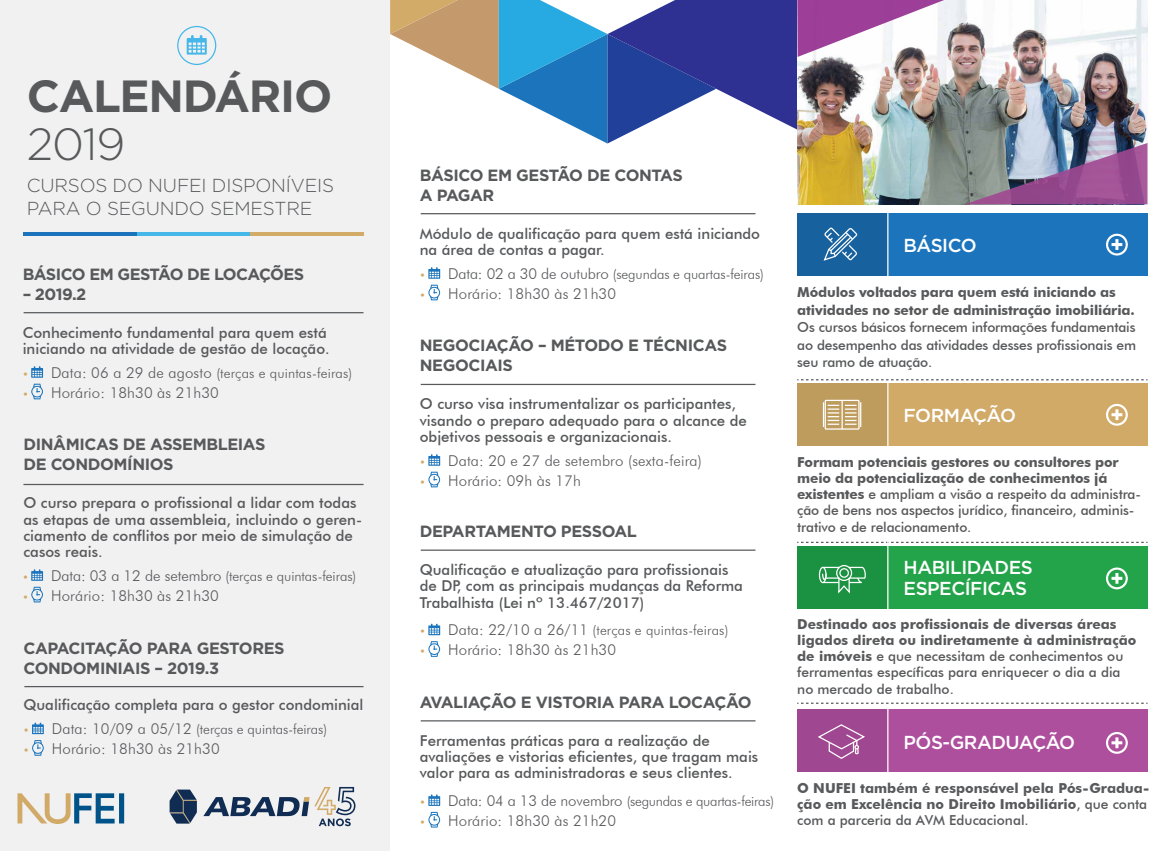
<style>
.page{position:relative;width:1170px;height:851px;background:#fff}
.page>*{position:absolute;margin:0;border:0;box-sizing:border-box;transform-origin:0 0}
.t1{font:700 45px "Gotham";letter-spacing:-.03em;color:#58595b}
.t2{font:300 45px "Gotham";color:#58595b}
.t3{font:500 18.75px/21.2px "Gotham";letter-spacing:-.025em;color:#fff}
.t4{font:300 18.75px/22.5px "Gotham";letter-spacing:-.01em;color:#58595b}
.t5{font:700 16.25px/20px "Gotham";letter-spacing:-.025em;color:#58595b}
.t6{font:500 15px/16.2px "Futura BT";color:#58595b}
.t7{font:300 15px "Futura BT";letter-spacing:.01em;color:#58595b}
.t8{font:500 13.75px/16.2px "Futura BT";letter-spacing:-.01em;color:#58595b}
.t9{font:300 13.75px "Futura BT";letter-spacing:-.005em;color:#58595b}
.t10{font:700 13.75px/16.2px "Futura BT";letter-spacing:-.01em;color:#58595b}
.s1{font-family:"Myriad Pro";font-weight:400;font-size:15px;color:#d2aa68}
.s2{font-size:15px}
.s3{font-family:"Myriad Pro";font-weight:400;color:#d2aa68}
.s4{font-weight:700}
.s5{font-weight:500}
</style>
<div class="page">
<img style="left:390px;top:0;width:757px;height:204px">
<div style="left:0;top:0;width:390px;height:850px;background:#f1f1f2"></div>
<div style="left:177px;top:26px;width:39px;height:39px;border:1px solid #45b7e9;border-radius:50%"></div>
<svg style="left:187px;top:35px;width:20px;height:20px"></svg>
<hr style="left:24px;top:232px;width:113px;height:4px;background:#1c75bc">
<hr style="left:137px;top:232px;width:113px;height:4px;background:#45b7e9">
<hr style="left:250px;top:232px;width:113px;height:4px;background:#d2ab68">
<hr style="left:420px;top:384px;width:335px;height:1px;background:#585a5c">
<svg style="left:428px;top:454px;width:12px;height:11px"></svg>
<svg style="left:428px;top:471px;width:12px;height:16px"></svg>
<hr style="left:420px;top:213px;width:335px;height:1px;background:#585a5c">
<svg style="left:428px;top:267px;width:12px;height:33px"></svg>
<hr style="left:420px;top:549px;width:335px;height:1px;background:#585a5c">
<svg style="left:428px;top:623px;width:12px;height:12px"></svg>
<svg style="left:428px;top:641px;width:12px;height:15px"></svg>
<hr style="left:420px;top:720px;width:335px;height:1px;background:#585a5c">
<svg style="left:428px;top:794px;width:12px;height:11px"></svg>
<svg style="left:428px;top:811px;width:12px;height:16px"></svg>
<hr style="left:23px;top:484px;width:340px;height:1px;background:#585a5c">
<svg style="left:31px;top:569px;width:12px;height:11px"></svg>
<svg style="left:31px;top:586px;width:12px;height:16px"></svg>
<hr style="left:24px;top:685px;width:339px;height:2px;background:#585a5c">
<svg style="left:32px;top:722px;width:12px;height:12px"></svg>
<svg style="left:32px;top:740px;width:12px;height:15px"></svg>
<div style="left:797px;top:709px;width:350px;height:62px;background:#ae4f9e"></div>
<div style="left:797px;top:546px;width:350px;height:62px;background:#23a44a"></div>
<svg style="left:797px;top:702px;width:350px;height:1px"></svg>
<svg style="left:797px;top:541px;width:350px;height:2px"></svg>
<svg style="left:797px;top:379px;width:350px;height:1px"></svg>
<div style="left:797px;top:213px;width:350px;height:62px;background:#1c75bc"></div>
<div style="left:797px;top:383px;width:350px;height:62px;background:#d1aa68"></div>
<div style="left:797px;top:709px;width:90px;height:62px;background:#9f4790"></div>
<div style="left:797px;top:546px;width:90px;height:62px;background:#1b9241"></div>
<div style="left:797px;top:213px;width:90px;height:62px;background:#17629e"></div>
<div style="left:797px;top:383px;width:90px;height:62px;background:#be9c5e"></div>
<div style="left:836px;top:565px;width:16px;height:16px;border:1px solid #fff;border-radius:50%"></div>
<div style="left:818px;top:566px;width:8px;height:17px;border:1px solid #fff;border-radius:50%"></div>
<svg style="left:821px;top:566px;width:45px;height:28px"></svg>
<svg style="left:818px;top:724px;width:47px;height:35px"></svg>
<svg style="left:823px;top:228px;width:34px;height:33px"></svg>
<div style="left:824px;top:399px;width:35px;height:30px;border:1px solid #fff"></div>
<hr style="left:822px;top:402px;width:2px;height:25px;background:#fff">
<svg style="left:827px;top:400px;width:34px;height:29px"></svg>
<hr style="left:887px;top:707px;width:1px;height:70px;background:#fff">
<hr style="left:887px;top:541px;width:1px;height:70px;background:#fff">
<hr style="left:887px;top:381px;width:1px;height:70px;background:#fff">
<hr style="left:887px;top:213px;width:1px;height:64px;background:#fff">
<svg style="left:1106px;top:234px;width:21px;height:21px"></svg>
<svg style="left:1106px;top:404px;width:21px;height:21px"></svg>
<svg style="left:1106px;top:567px;width:21px;height:22px"></svg>
<svg style="left:1106px;top:732px;width:21px;height:21px"></svg>
<svg style="left:17px;top:793px;width:107px;height:30px"></svg>
<svg style="left:169px;top:789px;width:28px;height:34px"></svg>
<svg style="left:203px;top:786px;width:152px;height:40px"></svg>
<hr style="left:24px;top:312px;width:339px;height:1px;background:#585a5c">
<svg style="left:31px;top:366px;width:12px;height:11px"></svg>
<svg style="left:31px;top:383px;width:12px;height:16px"></svg>
<h1 class="t1" style="left:27px;top:67px;width:307px">CALENDÁRIO</h1>
<h1 class="t2" style="left:27px;top:115px;width:100px">2019</h1>
<p class="t4" style="left:27px;top:174px;width:309px">CURSOS DO NUFEI DISPONÍVEIS<br>PARA O SEGUNDO SEMESTRE</p>
<p class="t5" style="left:23px;top:264px;width:283px">BÁSICO EM GESTÃO DE LOCAÇÕES</p>
<p class="t5" style="left:23px;top:284px;width:65px">– 2019.2</p>
<p class="t6" style="left:23px;top:324px;width:308px">Conhecimento fundamental para quem está iniciando na atividade de gestão de locação.</p>
<p class="t9" style="left:23px;top:364px;width:330px"><span class="s1">•</span> <span class="s2">Data: 06 a 29 de agosto</span> (terças e quintas-feiras)</p>
<p class="t7" style="left:23px;top:383px;width:197px"><span class="s3">•</span> Horário: 18h30 às 21h30</p>
<p class="t5" style="left:23px;top:434px;width:243px">DINÂMICAS DE ASSEMBLEIAS<br>DE CONDOMÍNIOS</p>
<p class="t6" style="left:23px;top:494px;width:340px">O curso prepara o profissional a lidar com todas as etapas de uma assembleia, incluindo o geren&shy;ciamento de conflitos por meio de simulação de casos reais.</p>
<p class="t9" style="left:23px;top:567px;width:334px"><span class="s1">•</span> <span class="s2">Data: 03 a 12 de setembro</span> (terças e quintas-feiras)</p>
<p class="t7" style="left:23px;top:586px;width:197px"><span class="s3">•</span> Horário: 18h30 às 21h30</p>
<p class="t5" style="left:23px;top:637px;width:263px">CAPACITAÇÃO PARA GESTORES<br>CONDOMINIAIS – 2019.3</p>
<p class="t6" style="left:23px;top:696px;width:341px">Qualificação completa para o gestor condominial</p>
<p class="t9" style="left:24px;top:720px;width:304px"><span class="s1">•</span> <span class="s2">Data: 10/09 a 05/12</span> (terças e quintas-feiras)</p>
<p class="t7" style="left:24px;top:739px;width:197px"><span class="s3">•</span> Horário: 18h30 às 21h30</p>
<p class="t5" style="left:420px;top:165px;width:264px">BÁSICO EM GESTÃO DE CONTAS<br>A PAGAR</p>
<p class="t6" style="left:420px;top:225px;width:342px">Módulo de qualificação para quem está iniciando na área de contas a pagar.</p>
<p class="t9" style="left:420px;top:265px;width:345px"><span class="s1">•</span> <span class="s2">Data: 02 a 30 de outubro</span> (segundas e quartas-feiras)</p>
<p class="t7" style="left:420px;top:284px;width:197px"><span class="s3">•</span> Horário: 18h30 às 21h30</p>
<p class="t5" style="left:420px;top:335px;width:309px">NEGOCIAÇÃO – MÉTODO E TÉCNICAS<br>NEGOCIAIS</p>
<p class="t6" style="left:420px;top:396px;width:328px">O curso visa instrumentalizar os participantes, visando o preparo adequado para o alcance de objetivos pessoais e organizacionais.</p>
<p class="t7" style="left:420px;top:451px;width:283px"><span class="s3">•</span> Data: 20 e 27 de setembro (sexta-feira)</p>
<p class="t7" style="left:420px;top:471px;width:162px"><span class="s3">•</span> Horário: 09h às 17h</p>
<p class="t5" style="left:420px;top:521px;width:219px">DEPARTAMENTO PESSOAL</p>
<p class="t6" style="left:420px;top:561px;width:325px">Qualificação e atualização para profissionais de DP, com as principais mudanças da Reforma<br>Trabalhista (Lei nº 13.467/2017)</p>
<p class="t9" style="left:420px;top:622px;width:309px"><span class="s1">•</span> <span class="s2">Data: 22/10 a 26/11</span> (terças e quintas-feiras)</p>
<p class="t7" style="left:420px;top:640px;width:197px"><span class="s3">•</span> Horário: 18h30 às 21h30</p>
<p class="t5" style="left:420px;top:691px;width:333px">AVALIAÇÃO E VISTORIA PARA LOCAÇÃO</p>
<p class="t6" style="left:420px;top:732px;width:340px">Ferramentas práticas para a realização de avaliações e vistorias eficientes, que tragam mais valor para as administradoras e seus clientes.</p>
<p class="t9" style="left:420px;top:792px;width:355px"><span class="s1">•</span> <span class="s2">Data: 04 a 13 de novembro</span> (segundas e quartas-feiras)</p>
<p class="t7" style="left:420px;top:811px;width:197px"><span class="s3">•</span> Horário: 18h30 às 21h20</p>
<p class="t3" style="left:903px;top:235px;width:75px">BÁSICO</p>
<p class="t10" style="left:797px;top:283px;width:339px;line-height:17.5px">Módulos voltados para quem está iniciando as atividades no setor de administração imobiliária.</p>
<p class="t8" style="left:797px;top:318px;width:340px;line-height:17.5px;text-align:justify">Os cursos básicos fornecem informações fundamentais ao desempenho das atividades desses profissionais em seu ramo de atuação.</p>
<p class="t3" style="left:903px;top:404px;width:114px">FORMAÇÃO</p>
<p class="t8" style="left:797px;top:453px;width:345px"><span class="s4">Formam potenciais gestores ou consultores por meio da potencialização de conhecimentos já existentes</span> e ampliam a visão a respeito da administra&shy;ção de bens nos aspectos jurídico, financeiro, adminis&shy;trativo e de relacionamento.</p>
<p class="t3" style="left:903px;top:556px;width:131px">HABILIDADES<br>ESPECÍFICAS</p>
<p class="t8" style="left:797px;top:615px;width:340px"><span class="s4">Destinado aos profissionais de diversas áreas ligados direta ou indiretamente à administração de imóveis</span> e que necessitam de conhecimentos ou ferramentas específicas para enriquecer o dia a dia no mercado de trabalho.</p>
<p class="t3" style="left:903px;top:731px;width:173px">PÓS-GRADUAÇÃO</p>
<p class="t10" style="left:797px;top:779px;width:353px">O NUFEI também é responsável pela Pós-Gradua&shy;ção em Excelência no Direito Imobiliário<span class="s5">, que conta com a parceria da AVM Educacional.</span></p>
</div>
